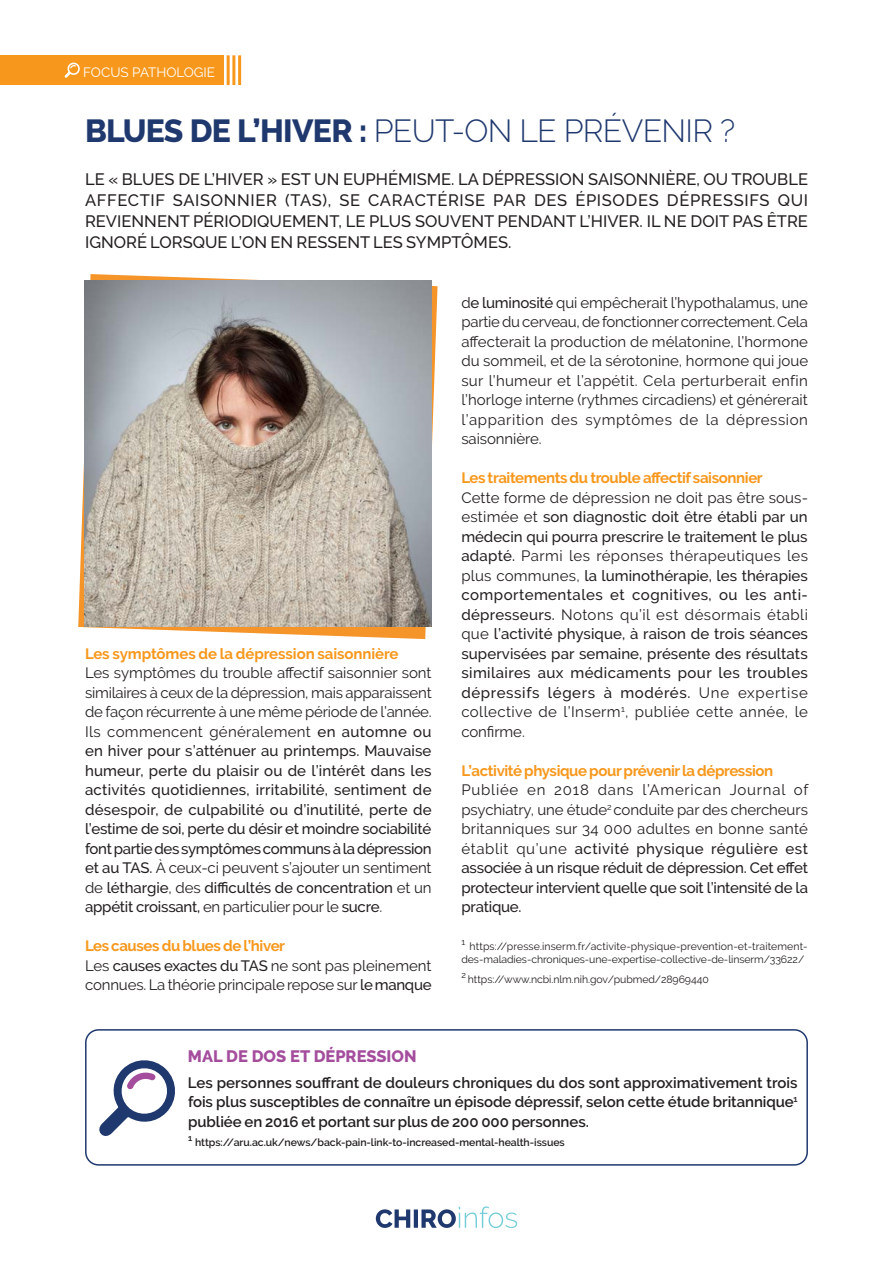
<style>
.page{position:relative;width:893px;height:1263px;background:#fff}
.page>*{position:absolute;margin:0;border:0;box-sizing:border-box;transform-origin:0 0}
.Titre{font:300 31.8px "Raleway";letter-spacing:-.02em;color:#1f386e}
.Chapo{font:500 16.5px/21px "Raleway";color:#231f20;text-align:justify}
.t1{font:800 16.5px "Raleway";color:#a44d9d}
.Texte_courant{font:500 15px/19.5px "Raleway";letter-spacing:.005em;color:#231f20;text-align:justify}
.Texte_courant-2{font:15px/19.5px "Raleway";letter-spacing:-.005em;color:#231f20;text-align:justify}
.Texte_courant-3{font:600 15px/19.5px "Raleway";letter-spacing:-.005em;color:#231f20;text-align:justify}
.Texte_courant-4{font:700 15px "Raleway";letter-spacing:-.025em;color:#f7981d}
.Texte_courant-5{font:700 15px "Raleway";letter-spacing:-.005em;color:#f7981d}
.t2{font:13.5px "Raleway";color:#fff}
.Texte_courant-6{font:10.5px/13.5px "Raleway";letter-spacing:-.005em;color:#231f20}
.Texte_courant-7{font:600 10.5px "Raleway";letter-spacing:-.005em;color:#231f20}
.Texte_courant-8{font:8.7px "Raleway";color:#231f20}
.Texte_courant-9{font:600 8.7px "Raleway";color:#231f20}
.s1{font-weight:800}
.s2{font-weight:400}
.s3{font-weight:500}
</style>
<div class="page">
<svg style="left:376px;top:1206px;width:141px;height:22px"></svg>
<svg style="left:78px;top:274px;width:360px;height:365px"></svg>
<div style="left:0;top:55px;width:224px;height:30px;background:#f7981d"></div>
<hr style="left:227px;top:55px;width:3px;height:30px;background:#f7981d">
<hr style="left:232px;top:55px;width:3px;height:30px;background:#f7981d">
<hr style="left:238px;top:55px;width:3px;height:30px;background:#f7981d">
<svg style="left:65px;top:63px;width:15px;height:15px"></svg>
<div style="left:85px;top:1029px;width:723px;height:137px;border:2px solid #1f386e;border-radius:13px"></div>
<svg style="left:99px;top:1060px;width:76px;height:76px"></svg>
<img style="left:84px;top:280px;width:348px;height:347px">
<p class="t2" style="left:83px;top:64px;width:133px">FOCUS PATHOLOGIE</p>
<p class="Titre" style="left:85px;top:113px;width:652px"><span class="s1">BLUES DE L’HIVER :</span> PEUT-ON LE PRÉVENIR ?</p>
<p class="Chapo" style="left:85px;top:169px;width:725px">LE « BLUES DE L’HIVER » EST UN EUPHÉMISME. LA DÉPRESSION SAISONNIÈRE, OU TROUBLE AFFECTIF SAISONNIER (TAS), SE CARACTÉRISE PAR DES ÉPISODES DÉPRESSIFS QUI REVIENNENT PÉRIODIQUEMENT, LE PLUS SOUVENT PENDANT L’HIVER. IL NE DOIT PAS ÊTRE IGNORÉ LORSQUE L’ON EN RESSENT LES SYMPTÔMES.</p>
<p class="Texte_courant-5" style="left:85px;top:645px;width:315px">Les symptômes de la dépression saisonnière</p>
<p class="Texte_courant" style="left:85px;top:663px;width:348px"><span class="s2">Les symptômes du trouble affectif saisonnier sont similaires à ceux de la dépression, mais apparaissent de façon récurrente à une même période de l’année.<br>Ils commencent généralement</span> en automne ou en hiver pour s’atténuer au printemps. Mauvaise humeur, perte du plaisir ou de l’intérêt dans les activités quotidiennes, irritabilité, sentiment de désespoir, de culpabilité ou d’inutilité, perte de l’estime de soi, perte du désir et moindre sociabilité font partie des symptômes communs à la dépression et au TAS. <span class="s2">À ceux-ci peuvent s’ajouter un sentiment de</span> léthargie<span class="s2">, des</span> difficultés de concentration <span class="s2">et un </span>appétit croissant, <span class="s2">en particulier pour le</span> sucre<span class="s2">.</span></p>
<p class="Texte_courant-4" style="left:85px;top:937px;width:202px">Les causes du blues de l’hiver</p>
<p class="Texte_courant-2" style="left:85px;top:955px;width:348px">Les <span class="s3">causes exactes du TAS</span> ne sont pas pleinement connues. La théorie principale repose sur <span class="s3">le manque</span></p>
<p class="Texte_courant-2" style="left:461px;top:292px;width:348px">d<span class="s3">e luminosité</span> qui empêcherait l’hypothalamus, une partie du cerveau, de fonctionner correctement. Cela affecterait la production de mélatonine, l’hormone du sommeil, et de la sérotonine, hormone qui joue sur l’humeur et l’appétit. Cela perturberait enfin l’horloge interne (rythmes circadiens) et générerait l’apparition des symptômes de la dépression saisonnière.</p>
<p class="Texte_courant-4" style="left:461px;top:469px;width:303px">Les traitements du trouble affectif saisonnier</p>
<p class="Texte_courant" style="left:461px;top:487px;width:348px"><span class="s2">Cette forme de dépression ne doit pas être sous&shy;estimée et</span> son diagnostic doit être établi par un médecin qui pourra prescrire le traitement le plus adapté. <span class="s2">Parmi les réponses thérapeutiques les plus communes,</span> la luminothérapie, les thérapies comportementales et cognitives, ou les anti&shy;dépresseurs. <span class="s2">Notons qu’il est désormais établi que</span> l’activité physique, à raison de trois séances supervisées par semaine, présente des résultats similaires aux médicaments pour les troubles dépressifs légers à modérés. <span class="s2">Une expertise collective de l’Inserm</span><sup>1</sup><span class="s2">, publiée cette année, le confirme.</span></p>
<p class="Texte_courant-4" style="left:461px;top:762px;width:313px">L’activité physique pour prévenir la dépression</p>
<p class="Texte_courant-2" style="left:461px;top:780px;width:348px">Publiée en 2018 dans l’American Journal of psychiatry, une étude<sup>2</sup> conduite par des chercheurs britanniques sur 34 000 adultes en bonne santé établit qu’une <span class="s3">activité physique régulière est associée à un risque réduit de dépression. Cet effet protecteur intervient quelle que soit l’intensité de la pratique.</span></p>
<p class="Texte_courant-8" style="left:461px;top:936px;width:5px">1</p>
<p class="Texte_courant-6" style="left:461px;top:939px;width:348px;text-indent:8px">https://presse.inserm.fr/activite-physique-prevention-et-traitement&shy;des-maladies-chroniques-une-expertise-collective-de-linserm/33622/</p>
<p class="Texte_courant-8" style="left:461px;top:969px;width:6px">2</p>
<p class="Texte_courant-6" style="left:468px;top:972px;width:242px">https://www.ncbi.nlm.nih.gov/pubmed/28969440</p>
<p class="t1" style="left:188px;top:1046px;width:230px">MAL DE DOS ET DÉPRESSION</p>
<p class="Texte_courant-3" style="left:188px;top:1073px;width:611px">Les personnes souffrant de douleurs chroniques du dos sont approximativement trois fois plus susceptibles de connaître un épisode dépressif, selon cette étude britannique<sup>1 </sup>publiée en 2016 et portant sur plus de 200 000 personnes.</p>
<p class="Texte_courant-9" style="left:188px;top:1133px;width:6px">1</p>
<p class="Texte_courant-7" style="left:195px;top:1136px;width:371px">https://aru.ac.uk/news/back-pain-link-to-increased-mental-health-issues</p>
</div>
